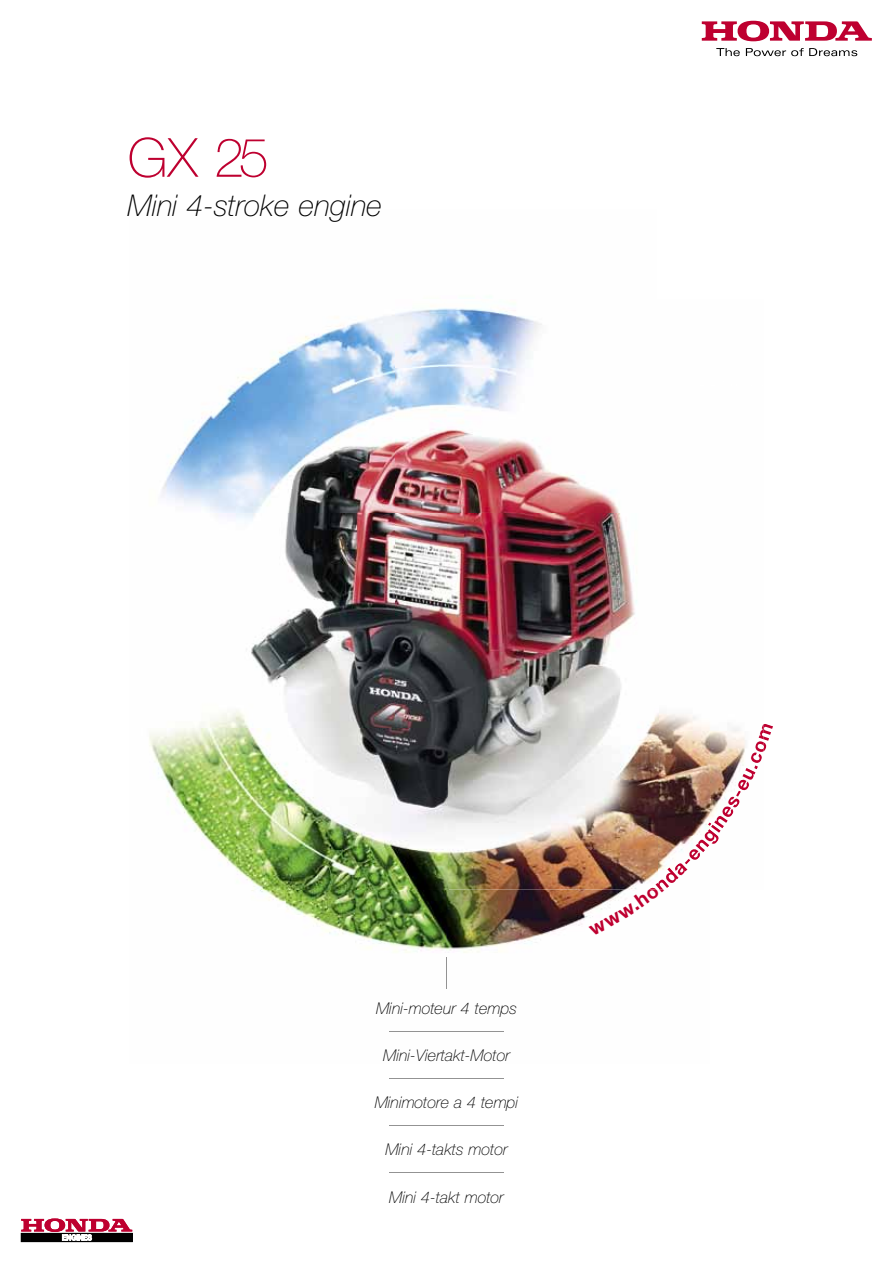
<style>
.page{position:relative;width:893px;height:1263px;background:#fff}
.page>*{position:absolute;margin:0;border:0;box-sizing:border-box;transform-origin:0 0}
.t1{font:100 54px "Helvetica Neue LT Std";color:#be0030}
.t2{font:italic 100 30px "Helvetica Neue LT Std";color:#000}
.t3{font:italic 100 16.2px "Helvetica Neue LT Std";color:#000}
</style>
<div class="page">
<img style="left:658px;top:713px;width:88px;height:157px">
<img style="left:251px;top:889px;width:338px;height:100px">
<img style="left:149px;top:308px;width:509px;height:581px">
<img style="left:662px;top:867px;width:17px;height:16px">
<img style="left:673px;top:862px;width:15px;height:14px">
<svg style="left:685px;top:859px;width:5px;height:5px"></svg>
<img style="left:687px;top:847px;width:15px;height:15px">
<img style="left:721px;top:805px;width:14px;height:14px">
<img style="left:727px;top:795px;width:14px;height:14px">
<img style="left:736px;top:778px;width:13px;height:14px">
<img style="left:751px;top:753px;width:11px;height:10px">
<svg style="left:754px;top:741px;width:13px;height:15px"></svg>
<img style="left:763px;top:724px;width:10px;height:17px">
<img style="left:759px;top:725px;width:4px;height:14px">
<div style="left:21px;top:1233px;width:111px;height:9px;border:1px solid #000"></div>
<svg style="left:21px;top:1218px;width:111px;height:22px"></svg>
<svg style="left:702px;top:21px;width:170px;height:20px"></svg>
<svg style="left:716px;top:48px;width:141px;height:8px"></svg>
<hr style="left:389px;top:1031px;width:115px;height:1px;background:#939393">
<hr style="left:389px;top:1078px;width:115px;height:1px;background:#939393">
<hr style="left:389px;top:1125px;width:115px;height:1px;background:#939393">
<hr style="left:389px;top:1172px;width:115px;height:1px;background:#939393">
<hr style="left:446px;top:957px;width:1px;height:31px;background:#939393">
<svg style="left:589px;top:878px;width:80px;height:39px"></svg>
<svg style="left:695px;top:815px;width:33px;height:37px"></svg>
<svg style="left:736px;top:790px;width:5px;height:7px"></svg>
<svg style="left:742px;top:765px;width:16px;height:16px"></svg>
<h1 class="t1" style="left:128px;top:127px;width:143px">GX 25</h1>
<h2 class="t2" style="left:128px;top:188px;width:256px">Mini 4-stroke engine</h2>
<p class="t3" style="left:376px;top:998px;width:142px">Mini-moteur 4 temps</p>
<p class="t3" style="left:383px;top:1046px;width:128px">Mini-Viertakt-Motor</p>
<p class="t3" style="left:375px;top:1093px;width:145px">Minimotore a 4 tempi</p>
<p class="t3" style="left:385px;top:1140px;width:124px">Mini 4-takts motor</p>
<p class="t3" style="left:389px;top:1187px;width:116px">Mini 4-takt motor</p>
</div>
